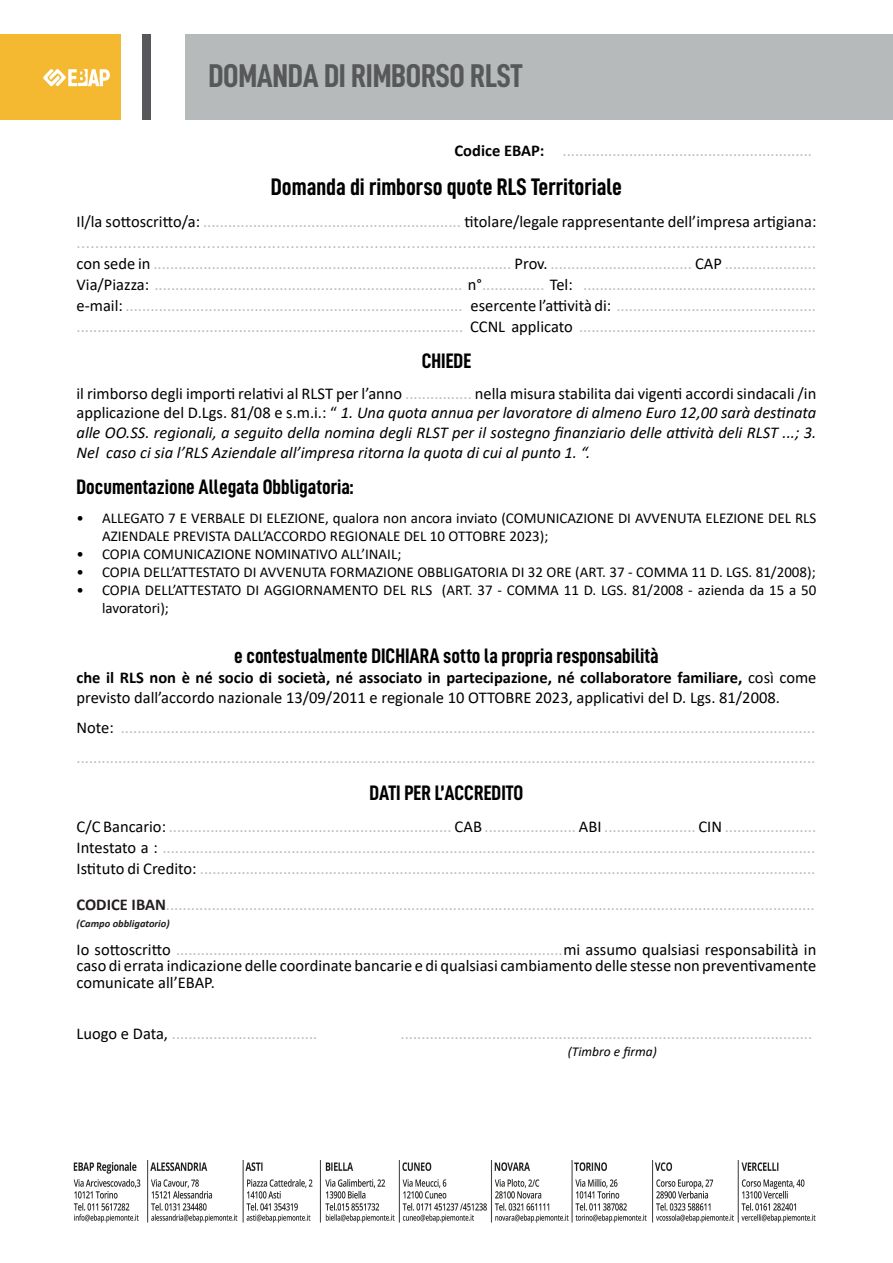
<style>
.page{position:relative;width:893px;height:1263px;background:#fff}
.page>*{position:absolute;margin:0;border:0;box-sizing:border-box;transform-origin:0 0}
.t1{font:33px "D DIN Condensed Bold";letter-spacing:-.01em;color:#57585a}
.t2{font:24px "D DIN Condensed Bold";color:#000001}
.t3{font:21px "D DIN Condensed Bold";color:#000001}
.t4{font:16.5px/30px "Calibri";color:#b7baba}
.t5{font:16.5px/16.5px "Calibri";color:#000001}
.t6{font:italic 16.5px/19.8px "Calibri";color:#000001;text-align:justify}
.t7{font:15px/18px "Calibri";color:#000001}
.t8{font:italic 13.5px "Calibri";color:#000001}
.t9{font:italic 700 10.5px "Calibri";color:#231f20}
.s1{font-weight:700;color:#000001}
.s2{color:#b7baba}
.s3{color:#000001}
.s4{font-style:normal}
.s5{font-style:normal;color:#b7baba}
.s6{font-weight:700}
.s7{font-weight:700;color:#231f20}
</style>
<div class="page">
<div style="left:142px;top:34px;width:9px;height:85px;background:#57585a"></div>
<div style="left:0;top:34px;width:120px;height:85px;background:#f4b831"></div>
<div style="left:186px;top:34px;width:707px;height:85px;background:#b7baba"></div>
<svg style="left:43px;top:69px;width:67px;height:17px"></svg>
<img style="left:73px;top:1160px;width:743px;height:63px">
<p class="t1" style="left:208px;top:57px;width:316px">DOMANDA DI RIMBORSO RLST</p>
<p class="t4" style="left:455px;top:135px;width:359px"><span class="s1">Codice EBAP:</span> ............................................................</p>
<p class="t2" style="left:271px;top:174px;width:353px">Domanda di rimborso quote RLS Territoriale</p>
<p class="t5" style="left:77px;top:213px;width:741px">Il/la sottoscritto/a: <span class="s2">..............................................................</span> titolare/legale rappresentante dell’impresa artigiana:</p>
<p class="t4" style="left:77px;top:227px;width:741px">...............................................................................................................................................................</p>
<p class="t4" style="left:77px;top:248px;width:741px"><span class="s3">con sede in</span> ...................................................................................... <span class="s3">Prov.</span> .................................. <span class="s3">CAP</span> ......................</p>
<p class="t4" style="left:77px;top:269px;width:741px"><span class="s3">Via/Piazza:</span> .......................................................................... <span class="s3">n°</span>............... <span class="s3">Tel:</span> ........................................................</p>
<p class="t4" style="left:77px;top:290px;width:741px"><span class="s3">e-mail:</span> ................................................................................. <span class="s3">esercente l’attività di:</span> ................................................</p>
<p class="t4" style="left:77px;top:311px;width:741px">............................................................................................. <span class="s3">CCNL applicato</span> .........................................................</p>
<p class="t3" style="left:422px;top:349px;width:51px">CHIEDE</p>
<p class="t6" style="left:77px;top:382px;width:741px"><span class="s4">il rimborso degli importi relativi al RLST per l’anno</span> <span class="s5">................</span> <span class="s4">nella misura stabilita dai vigenti accordi sindacali /in applicazione del D.Lgs. 81/08 e s.m.i.: “</span> 1. Una quota annua per lavoratore di almeno Euro 12,00 sarà destinata alle OO.SS. regionali, a seguito della nomina degli RLST per il sostegno finanziario delle attività deli RLST ...; 3.<br>Nel caso ci sia l’RLS Aziendale all’impresa ritorna la quota di cui al punto 1. “.</p>
<p class="t3" style="left:77px;top:475px;width:279px">Documentazione Allegata Obbligatoria:</p>
<p class="t7" style="left:102px;top:508px;width:716px;text-indent:-26px">• ALLEGATO 7 E VERBALE DI ELEZIONE, qualora non ancora inviato (COMUNICAZIONE DI AVVENUTA ELEZIONE DEL RLS<br>AZIENDALE PREVISTA DALL’ACCORDO REGIONALE DEL 10 OTTOBRE 2023);</p>
<p class="t7" style="left:77px;top:544px;width:326px">• COPIA COMUNICAZIONE NOMINATIVO ALL’INAIL;</p>
<p class="t7" style="left:77px;top:562px;width:741px">• COPIA DELL’ATTESTATO DI AVVENUTA FORMAZIONE OBBLIGATORIA DI 32 ORE (ART. 37 - COMMA 11 D. LGS. 81/2008);</p>
<p class="t7" style="left:102px;top:580px;width:716px;text-indent:-26px">• COPIA DELL’ATTESTATO DI AGGIORNAMENTO DEL RLS (ART. 37 - COMMA 11 D. LGS. 81/2008 - azienda da 15 a 50 lavoratori);</p>
<p class="t3" style="left:234px;top:644px;width:426px">e contestualmente DICHIARA sotto la propria responsabilità</p>
<p class="t5" style="left:77px;top:667px;width:741px;line-height:19.8px"><span class="s6">che il RLS non è né socio di società, né associato in partecipazione, né collaboratore familiare,</span> così come previsto dall’accordo nazionale 13/09/2011 e regionale 10 OTTOBRE 2023, applicativi del D. Lgs. 81/2008.</p>
<p class="t4" style="left:77px;top:712px;width:740px"><span class="s3">Note:</span> ....................................................................................................................................................................... .................................................................................................................................................................................</p>
<p class="t3" style="left:370px;top:781px;width:155px">DATI PER L’ACCREDITO</p>
<p class="t4" style="left:77px;top:811px;width:741px"><span class="s3">C/C Bancario:</span> .................................................................... <span class="s3">CAB</span> ...................... <span class="s3">ABI</span> ...................... <span class="s3">CIN</span> ......................</p>
<p class="t4" style="left:77px;top:832px;width:740px"><span class="s3">Intestato a :</span> .............................................................................................................................................................</p>
<p class="t4" style="left:77px;top:853px;width:740px"><span class="s3">Istituto di Credito:</span> ....................................................................................................................................................</p>
<p class="t4" style="left:77px;top:889px;width:740px"><span class="s7">CODICE IBAN</span>............................................................................................................................................................</p>
<p class="t9" style="left:77px;top:916px;width:95px">(Campo obbligatorio)</p>
<p class="t5" style="left:77px;top:941px;width:741px;text-align:justify">Io sottoscritto <span class="s2">.............................................................................................</span>mi assumo qualsiasi responsabilità in caso di errata indicazione delle coordinate bancarie e di qualsiasi cambiamento delle stesse non preventivamente comunicate all’EBAP.</p>
<p class="t4" style="left:77px;top:1018px;width:242px"><span class="s3">Luogo e Data,</span> ...................................</p>
<p class="t4" style="left:401px;top:1018px;width:413px">...................................................................................................</p>
<p class="t8" style="left:568px;top:1042px;width:90px">(Timbro e firma)</p>
</div>
